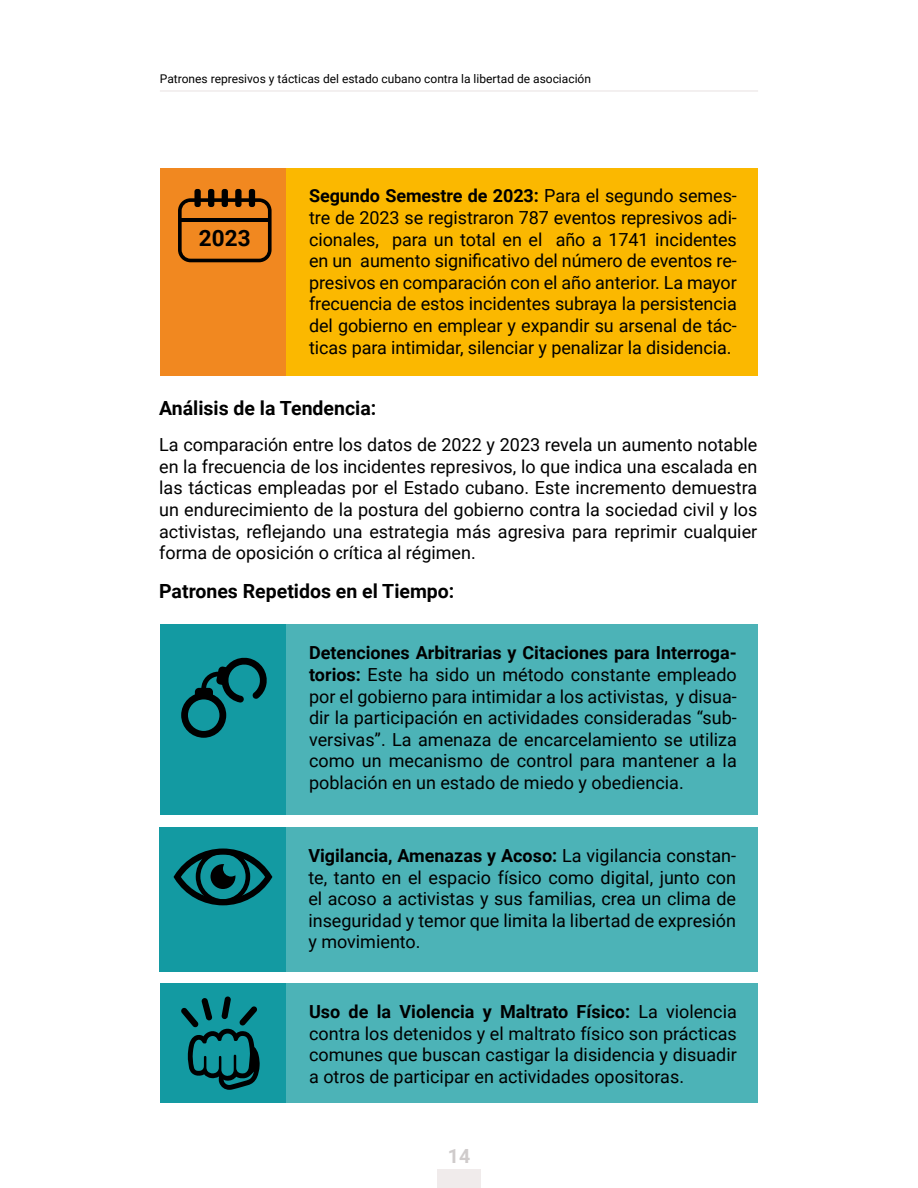
<style>
.page{position:relative;width:918px;height:1188px;background:#fff}
.page>*{position:absolute;margin:0;border:0;box-sizing:border-box;transform-origin:0 0}
.t1{font:700 22.5px "Roboto";color:#000}
.t2{font:700 19.5px "Roboto";color:#000}
.t3{font:700 19.5px "Roboto";color:#cfcbcb}
.t4{font:18px/21.6px "Roboto";color:#000;text-align:justify}
.t5{font:12px "Roboto";color:#000}
.s1{font-weight:700}
</style>
<div class="page">
<hr style="left:160px;top:90px;width:598px;height:2px;background:#f0ebeb">
<div style="left:437px;top:1170px;width:44px;height:18px;background:#f0ebeb"></div>
<div style="left:161px;top:168px;width:126px;height:208px;background:#f18820"></div>
<div style="left:161px;top:625px;width:126px;height:190px;background:#139aa2"></div>
<div style="left:160px;top:827px;width:126px;height:144px;background:#139aa2"></div>
<div style="left:287px;top:168px;width:471px;height:208px;background:#fbb800"></div>
<div style="left:287px;top:625px;width:471px;height:190px;background:#4cb3b7"></div>
<div style="left:286px;top:827px;width:471px;height:144px;background:#4cb3b7"></div>
<div style="left:161px;top:983px;width:126px;height:120px;background:#139aa2"></div>
<div style="left:287px;top:983px;width:471px;height:120px;background:#4cb3b7"></div>
<svg style="left:178px;top:198px;width:94px;height:64px"></svg>
<div style="left:194px;top:189px;width:7px;height:18px;background:#000;border-radius:3px"></div>
<div style="left:208px;top:189px;width:6px;height:18px;background:#000;border-radius:3px"></div>
<div style="left:222px;top:189px;width:6px;height:18px;background:#000;border-radius:3px"></div>
<div style="left:235px;top:189px;width:7px;height:18px;background:#000;border-radius:3px"></div>
<div style="left:249px;top:189px;width:6px;height:18px;background:#000;border-radius:3px"></div>
<hr style="left:180px;top:218px;width:90px;height:3px;background:#000">
<svg style="left:181px;top:657px;width:86px;height:81px"></svg>
<svg style="left:174px;top:849px;width:98px;height:56px"></svg>
<svg style="left:181px;top:996px;width:79px;height:94px"></svg>
<p class="t5" style="left:160px;top:71px;width:433px">Patrones represivos y tácticas del estado cubano contra la libertad de asociación</p>
<p class="t1" style="left:199px;top:223px;width:53px">2023</p>
<p class="t4" style="left:309px;top:185px;width:429px"><span class="s1">Segundo Semestre de 2023:</span> Para el segundo semes&shy;tre de 2023 se registraron 787 eventos represivos adi&shy;cionales, para un total en el año a 1741 incidentes en un aumento significativo del número de eventos re&shy;presivos en comparación con el año anterior. La mayor frecuencia de estos incidentes subraya la persistencia del gobierno en emplear y expandir su arsenal de tác&shy;ticas para intimidar, silenciar y penalizar la disidencia.</p>
<p class="t2" style="left:159px;top:394px;width:219px">Análisis de la Tendencia:</p>
<p class="t4" style="left:159px;top:433px;width:600px">La comparación entre los datos de 2022 y 2023 revela un aumento notable en la frecuencia de los incidentes represivos, lo que indica una escalada en las tácticas empleadas por el Estado cubano. Este incremento demuestra un endurecimiento de la postura del gobierno contra la sociedad civil y los activistas, reflejando una estrategia más agresiva para reprimir cualquier forma de oposición o crítica al régimen.</p>
<p class="t2" style="left:159px;top:577px;width:297px">Patrones Repetidos en el Tiempo:</p>
<p class="t4" style="left:309px;top:642px;width:429px"><span class="s1">Detenciones Arbitrarias y Citaciones para Interroga&shy;torios:</span> Este ha sido un método constante empleado por el gobierno para intimidar a los activistas, y disua&shy;dir la participación en actividades consideradas “sub&shy;versivas”. La amenaza de encarcelamiento se utiliza como un mecanismo de control para mantener a la población en un estado de miedo y obediencia.</p>
<p class="t4" style="left:308px;top:844px;width:429px"><span class="s1">Vigilancia, Amenazas y Acoso:</span> La vigilancia constan&shy;te, tanto en el espacio físico como digital, junto con el acoso a activistas y sus familias, crea un clima de inseguridad y temor que limita la libertad de expresión y movimiento.</p>
<p class="t4" style="left:309px;top:1000px;width:429px"><span class="s1">Uso de la Violencia y Maltrato Físico:</span> La violencia contra los detenidos y el maltrato físico son prácticas comunes que buscan castigar la disidencia y disuadir a otros de participar en actividades opositoras.</p>
<p class="t3" style="left:448px;top:1142px;width:24px">14</p>
</div>
